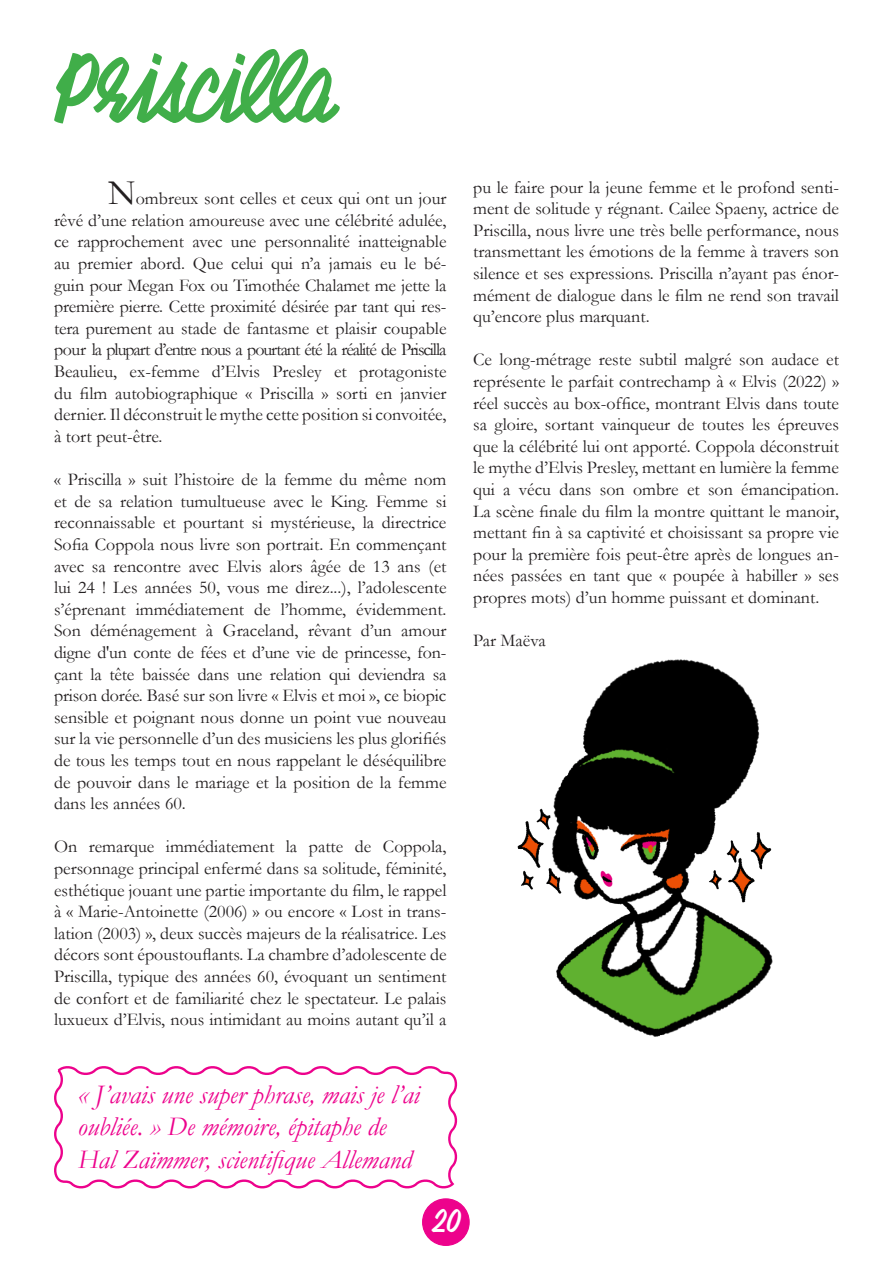
<style>
.page{position:relative;width:893px;height:1263px;background:#fff}
.page>*{position:absolute;margin:0;border:0;box-sizing:border-box;transform-origin:0 0}
.t1{font:90px "Chaumont Script";color:#40ae49}
.t2{font:30px "Chaumont Script";color:#fff}
.labeur{font:italic 27px/32.4px "Garamond";color:#ed028c}
.labeur-2{font:18px/21.6px "Garamond";color:#231f20;text-align:justify}
.s1{font-size:36px}
</style>
<div class="page">
<div style="left:423px;top:1199px;width:46px;height:46px;background:#ed028c;border-radius:50%"></div>
<div style="left:422px;top:1198px;width:48px;height:48px;border:1px solid #ed028c;border-radius:50%"></div>
<img style="left:517px;top:659px;width:256px;height:378px">
<svg style="left:54px;top:1066px;width:404px;height:123px"></svg>
<p class="t1" style="left:54px;top:29px;width:281px">Priscilla</p>
<p class="labeur-2" style="left:54px;top:187px;width:394px;text-indent:54px"><span class="s1">N</span>ombreux sont celles et ceux qui ont un jour rêvé d’une relation amoureuse avec une célébrité adulée, ce rapprochement avec une personnalité inatteignable au premier abord. Que celui qui n’a jamais eu le bé&shy;guin pour Megan Fox ou Timothée Chalamet me jette la première pierre. Cette proximité désirée par tant qui res&shy;tera purement au stade de fantasme et plaisir coupable pour la plupart d’entre nous a pourtant été la réalité de Priscilla Beaulieu, ex-femme d’Elvis Presley et protagoniste du film autobiographique « Priscilla » sorti en janvier dernier. Il déconstruit le mythe cette position si convoitée, à tort peut-être.</p>
<p class="labeur-2" style="left:54px;top:468px;width:394px">« Priscilla » suit l’histoire de la femme du même nom et de sa relation tumultueuse avec le King. Femme si reconnaissable et pourtant si mystérieuse, la directrice Sofia Coppola nous livre son portrait. En commençant avec sa rencontre avec Elvis alors âgée de 13 ans (et lui 24 ! Les années 50, vous me direz...), l’adolescente s’éprenant immédiatement de l’homme, évidemment.<br>Son déménagement à Graceland, rêvant d’un amour digne d'un conte de fées et d’une vie de princesse, fon&shy;çant la tête baissée dans une relation qui deviendra sa prison dorée. Basé sur son livre « Elvis et moi », ce biopic sensible et poignant nous donne un point vue nouveau sur la vie personnelle d’un des musiciens les plus glorifiés de tous les temps tout en nous rappelant le déséquilibre de pouvoir dans le mariage et la position de la femme dans les années 60.</p>
<p class="labeur-2" style="left:54px;top:835px;width:394px">On remarque immédiatement la patte de Coppola, personnage principal enfermé dans sa solitude, féminité, esthétique jouant une partie importante du film, le rappel à « Marie-Antoinette (2006) » ou encore « Lost in trans&shy;lation (2003) », deux succès majeurs de la réalisatrice. Les décors sont époustouflants. La chambre d’adolescente de Priscilla, typique des années 60, évoquant un sentiment de confort et de familiarité chez le spectateur. Le palais luxueux d’Elvis, nous intimidant au moins autant qu’il a</p>
<p class="labeur-2" style="left:473px;top:176px;width:367px">pu le faire pour la jeune femme et le profond senti&shy;ment de solitude y régnant. Cailee Spaeny, actrice de Priscilla, nous livre une très belle performance, nous transmettant les émotions de la femme à travers son silence et ses expressions. Priscilla n’ayant pas énor&shy;mément de dialogue dans le film ne rend son travail qu’encore plus marquant.</p>
<p class="labeur-2" style="left:473px;top:348px;width:367px">Ce long-métrage reste subtil malgré son audace et représente le parfait contrechamp à « Elvis (2022) » réel succès au box-office, montrant Elvis dans toute sa gloire, sortant vainqueur de toutes les épreuves que la célébrité lui ont apporté. Coppola déconstruit le mythe d’Elvis Presley, mettant en lumière la femme qui a vécu dans son ombre et son émancipation.<br>La scène finale du film la montre quittant le manoir, mettant fin à sa captivité et choisissant sa propre vie pour la première fois peut-être après de longues an&shy;nées passées en tant que « poupée à habiller » ses propres mots) d’un homme puissant et dominant.</p>
<p class="labeur-2" style="left:473px;top:629px;width:74px">Par Maëva</p>
<p class="labeur" style="left:78px;top:1077px;width:343px">« J’avais une super phrase, mais je l’ai oubliée. » De mémoire, épitaphe de<br>Hal Zaïmmer, scientifique Allemand</p>
<p class="t2" style="left:433px;top:1200px;width:29px">20</p>
</div>
